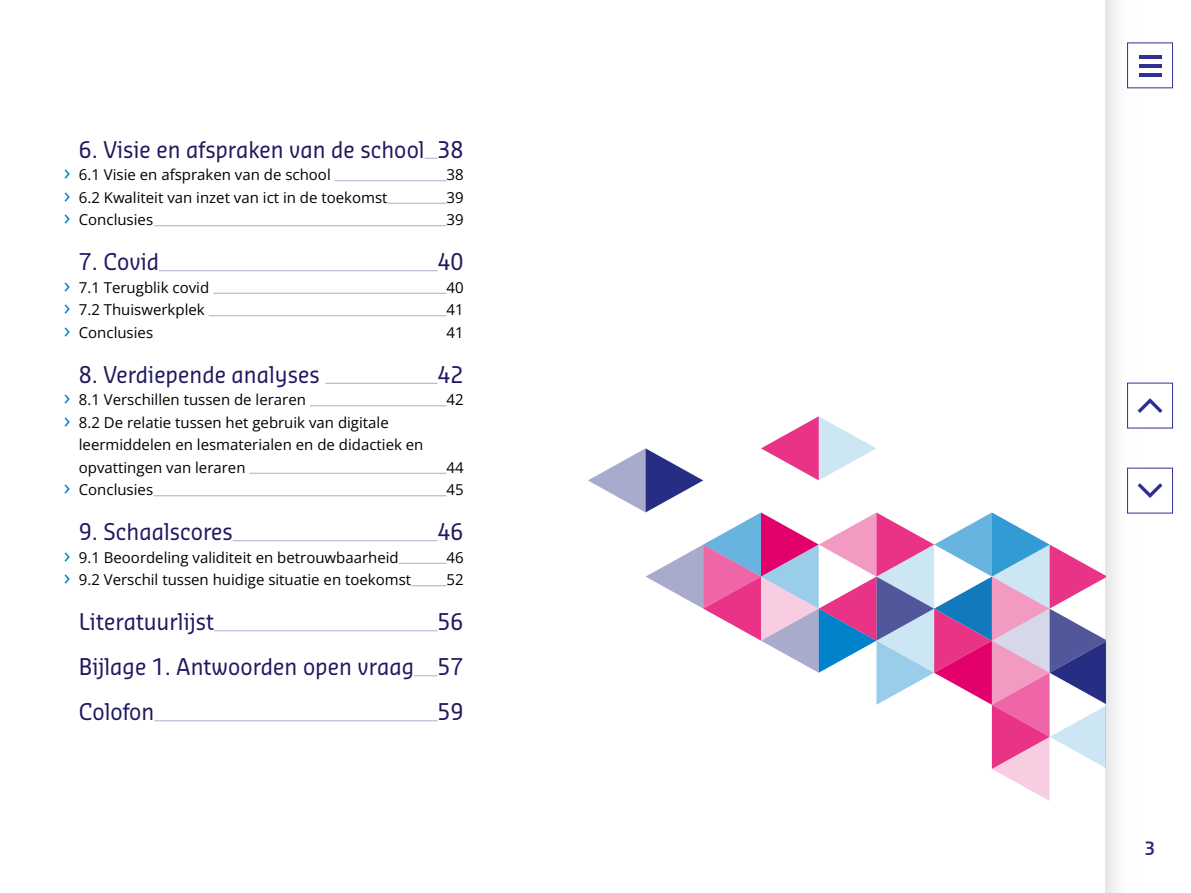
<style>
.page{position:relative;width:1191px;height:893px;background:#fff}
.page>*{position:absolute;margin:0;border:0;box-sizing:border-box;transform-origin:0 0}
.t1{font:22.5px "Sansa Sm Con Pro";color:#1f1961}
.t2{font:600 18px "Sansa Sm Con Pro";color:#2a2985}
.t3{font:15px/22.5px "Open Sans";color:#000}
.s1{font-size:22.5px;color:#0083ca}
</style>
<div class="page">
<svg style="left:425px;top:158px;width:12px;height:1px"></svg>
<hr style="left:335px;top:180px;width:111px;height:1px;background:#abacd2">
<hr style="left:387px;top:203px;width:59px;height:1px;background:#abacd2">
<hr style="left:154px;top:225px;width:292px;height:1px;background:#abacd2">
<hr style="left:159px;top:270px;width:278px;height:1px;background:#abacd2">
<hr style="left:213px;top:293px;width:233px;height:1px;background:#abacd2">
<hr style="left:209px;top:315px;width:237px;height:1px;background:#abacd2">
<hr style="left:325px;top:383px;width:112px;height:1px;background:#abacd2">
<hr style="left:310px;top:405px;width:136px;height:1px;background:#abacd2">
<hr style="left:249px;top:473px;width:197px;height:1px;background:#abacd2">
<hr style="left:154px;top:495px;width:292px;height:1px;background:#abacd2">
<hr style="left:233px;top:540px;width:204px;height:1px;background:#abacd2">
<hr style="left:399px;top:563px;width:47px;height:1px;background:#abacd2">
<hr style="left:411px;top:585px;width:35px;height:1px;background:#abacd2">
<hr style="left:214px;top:630px;width:223px;height:1px;background:#abacd2">
<svg style="left:414px;top:675px;width:23px;height:1px"></svg>
<hr style="left:154px;top:720px;width:283px;height:1px;background:#abacd2">
<svg style="left:588px;top:416px;width:518px;height:385px"></svg>
<div style="left:1106px;top:0;width:42px;height:893px;background:linear-gradient(to right,#f0f0f0,#fff)"></div>
<div style="left:1127px;top:43px;width:45px;height:45px;background:#fff"></div>
<hr style="left:1138px;top:55px;width:23px;height:4px;background:#2e3192">
<hr style="left:1138px;top:73px;width:23px;height:4px;background:#2e3192">
<hr style="left:1138px;top:64px;width:23px;height:4px;background:#2e3192">
<div style="left:1127px;top:468px;width:45px;height:45px;background:#fff"></div>
<svg style="left:1137px;top:483px;width:25px;height:15px"></svg>
<div style="left:1127px;top:383px;width:45px;height:45px;background:#fff"></div>
<svg style="left:1137px;top:398px;width:25px;height:15px"></svg>
<p class="t1" style="left:79px;top:134px;width:386px">6. Visie en afspraken van de school 38</p>
<p class="t3" style="left:64px;top:163px;width:268px"><span class="s1">›</span> 6.1 Visie en afspraken van de school</p>
<p class="t3" style="left:446px;top:163px;width:19px">38</p>
<p class="t3" style="left:64px;top:185px;width:325px"><span class="s1">›</span> 6.2 Kwaliteit van inzet van ict in de toekomst</p>
<p class="t3" style="left:446px;top:185px;width:19px">39</p>
<p class="t3" style="left:64px;top:208px;width:91px"><span class="s1">›</span> Conclusies</p>
<p class="t3" style="left:446px;top:208px;width:19px">39</p>
<p class="t1" style="left:79px;top:246px;width:82px">7. Covid</p>
<p class="t1" style="left:437px;top:246px;width:28px">40</p>
<p class="t3" style="left:64px;top:275px;width:147px"><span class="s1">›</span> 7.1 Terugblik covid</p>
<p class="t3" style="left:446px;top:275px;width:19px">40</p>
<p class="t3" style="left:64px;top:298px;width:142px"><span class="s1">›</span> 7.2 Thuiswerkplek</p>
<p class="t3" style="left:446px;top:298px;width:19px">41</p>
<p class="t3" style="left:64px;top:320px;width:91px"><span class="s1">›</span> Conclusies</p>
<p class="t3" style="left:446px;top:320px;width:19px">41</p>
<p class="t1" style="left:79px;top:359px;width:242px">8. Verdiepende analyses</p>
<p class="t1" style="left:437px;top:359px;width:28px">42</p>
<p class="t3" style="left:64px;top:388px;width:244px"><span class="s1">›</span> 8.1 Verschillen tussen de leraren</p>
<p class="t3" style="left:446px;top:388px;width:19px">42</p>
<p class="t3" style="left:79px;top:410px;width:346px;text-indent:-15px"><span class="s1">›</span> 8.2 De relatie tussen het gebruik van digitale leermiddelen en lesmaterialen en de didactiek en opvattingen van leraren</p>
<p class="t3" style="left:446px;top:455px;width:19px">44</p>
<p class="t3" style="left:64px;top:478px;width:91px"><span class="s1">›</span> Conclusies</p>
<p class="t3" style="left:446px;top:478px;width:19px">45</p>
<p class="t1" style="left:79px;top:516px;width:155px">9. Schaalscores</p>
<p class="t1" style="left:437px;top:516px;width:28px">46</p>
<p class="t3" style="left:64px;top:545px;width:336px"><span class="s1">›</span> 9.1 Beoordeling validiteit en betrouwbaarheid</p>
<p class="t3" style="left:446px;top:545px;width:19px">46</p>
<p class="t3" style="left:64px;top:568px;width:349px"><span class="s1">›</span> 9.2 Verschil tussen huidige situatie en toekomst</p>
<p class="t3" style="left:446px;top:568px;width:19px">52</p>
<p class="t1" style="left:79px;top:606px;width:137px">Literatuurlijst</p>
<p class="t1" style="left:437px;top:606px;width:28px">56</p>
<p class="t1" style="left:79px;top:651px;width:386px">Bijlage 1. Antwoorden open vraag 57</p>
<p class="t1" style="left:79px;top:696px;width:77px">Colofon</p>
<p class="t1" style="left:437px;top:696px;width:28px">59</p>
<p class="t2" style="left:1144px;top:836px;width:12px">3</p>
</div>
